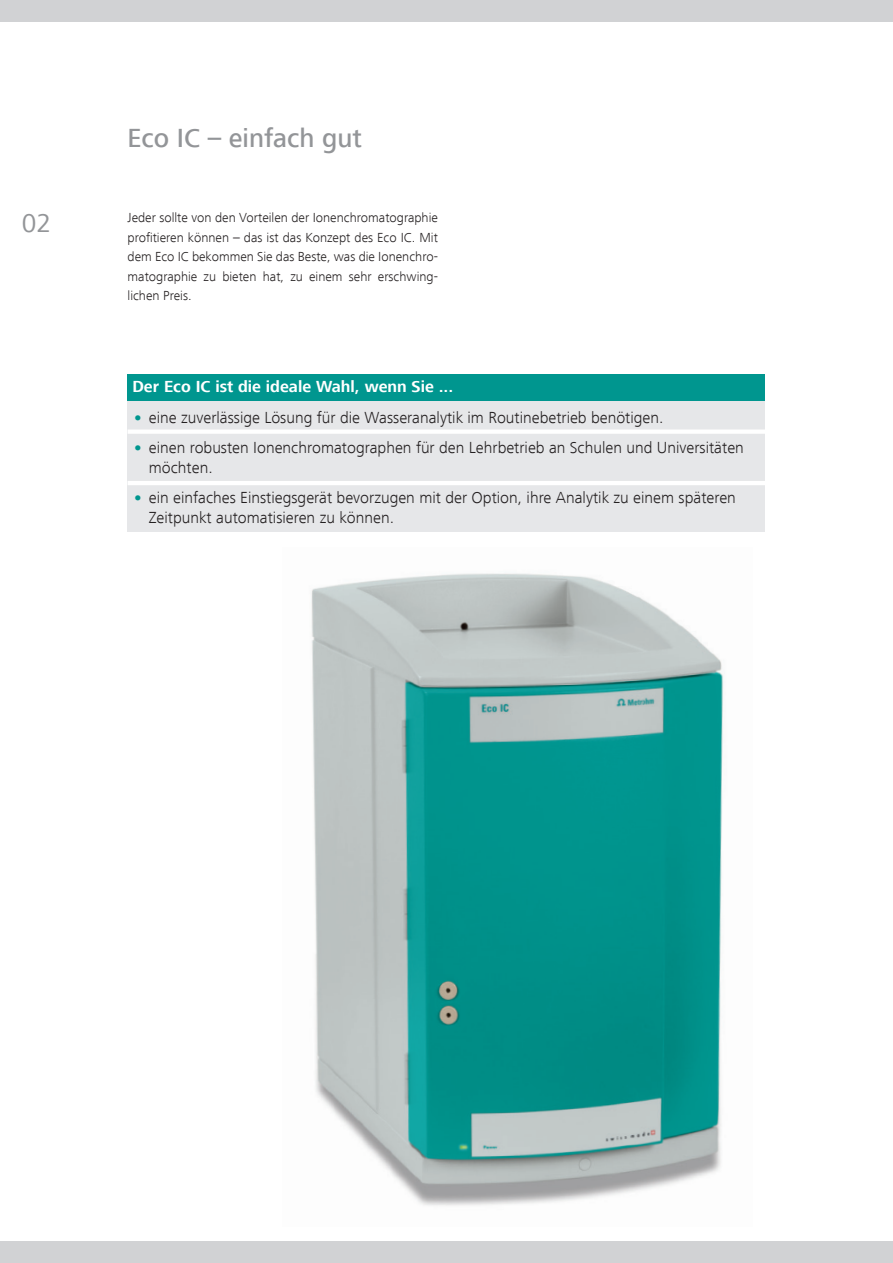
<style>
.page{position:relative;width:893px;height:1263px;background:#fff}
.page>*{position:absolute;margin:0;border:0;box-sizing:border-box;transform-origin:0 0}
.t1{font:500 27px "Frutiger Next LT";color:#939598}
.t2{font:27px "Frutiger Next LT";color:#939598}
.t3{font:300 16.5px/20.2px "Frutiger Next LT";color:#231f20}
.t4{font:700 16.5px "Frutiger Next LT";color:#fff}
.t5{font:300 13.5px/19.5px "Frutiger Next LT";color:#231f20;text-align:justify}
.s1{font-weight:800;color:#00968f}
</style>
<div class="page">
<div style="left:0;top:0;width:893px;height:21px;background:#d1d2d4"></div>
<div style="left:0;top:1242px;width:893px;height:21px;background:#d1d2d4"></div>
<div style="left:128px;top:401px;width:637px;height:130px;background:#e6e7e9"></div>
<div style="left:128px;top:374px;width:637px;height:27px;background:#00968f"></div>
<img style="left:311px;top:573px;width:413px;height:633px">
<div style="left:128px;top:429px;width:637px;height:5px;background:#fff"></div>
<hr style="left:128px;top:481px;width:637px;height:4px;background:#fff">
<h1 class="t2" style="left:22px;top:208px;width:31px">02</h1>
<h1 class="t1" style="left:128px;top:123px;width:236px">Eco IC – einfach gut</h1>
<p class="t5" style="left:128px;top:208px;width:312px">Jeder sollte von den Vorteilen der Ionenchromatographie profitieren können – das ist das Konzept des Eco IC. Mit dem Eco IC bekommen Sie das Beste, was die Ionenchro&shy;matographie zu bieten hat, zu einem sehr erschwing&shy;lichen Preis.</p>
<p class="t4" style="left:132px;top:378px;width:322px">Der Eco IC ist die ideale Wahl, wenn Sie ...</p>
<p class="t3" style="left:133px;top:407px;width:532px"><span class="s1">•</span> eine zuverlässige Lösung für die Wasseranalytik im Routinebetrieb benötigen.</p>
<p class="t3" style="left:149px;top:437px;width:597px;text-indent:-16px"><span class="s1">•</span> einen robusten Ionenchromatographen für den Lehrbetrieb an Schulen und Universitäten möchten.</p>
<p class="t3" style="left:149px;top:487px;width:589px;text-indent:-16px"><span class="s1">•</span> ein einfaches Einstiegsgerät bevorzugen mit der Option, ihre Analytik zu einem späteren<br>Zeitpunkt automatisieren zu können.</p>
</div>
